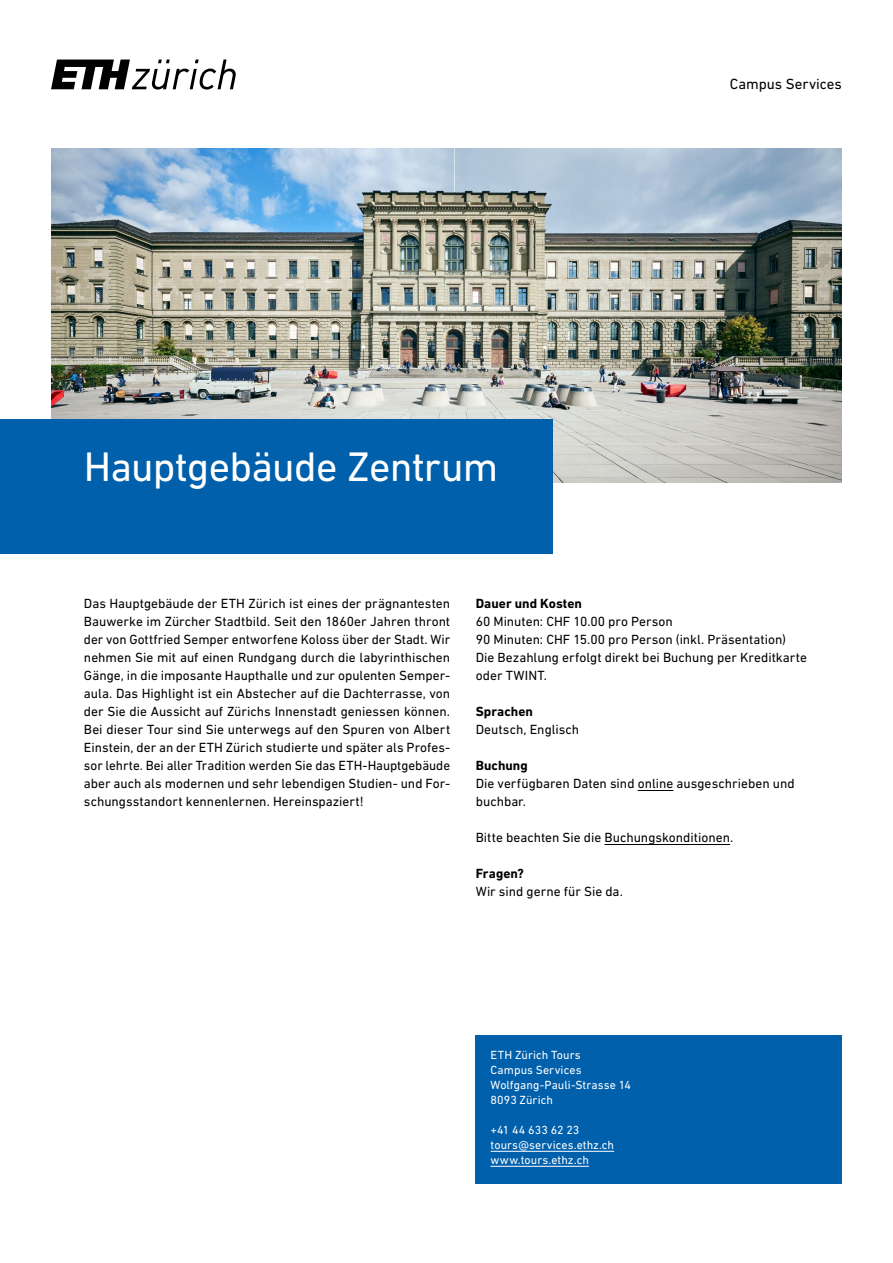
<style>
.page{position:relative;width:893px;height:1263px;background:#fff}
.page>*{position:absolute;margin:0;border:0;box-sizing:border-box;transform-origin:0 0}
.t1{font:42px "DIN Next W1 G";letter-spacing:-.02em;color:#fff}
.t2{font:15px "DIN Next W1 G";color:#000}
.t3{font:13.5px/18px "DIN Next W1 G";color:#000}
.t4{font:700 13.5px "DIN Next W1 G";letter-spacing:.005em;color:#000}
.t5{font:12px/15px "DIN Next W1 G";letter-spacing:.005em;color:#fff}
</style>
<div class="page">
<svg style="left:51px;top:60px;width:185px;height:30px"></svg>
<img style="left:51px;top:149px;width:791px;height:333px">
<div style="left:0;top:419px;width:553px;height:135px;background:#0060ac"></div>
<hr style="left:638px;top:790px;width:35px;height:1px;background:#000">
<hr style="left:605px;top:844px;width:125px;height:1px;background:#000">
<div style="left:476px;top:1035px;width:366px;height:148px;background:#0060ac"></div>
<hr style="left:491px;top:1151px;width:123px;height:1px;background:#fff">
<hr style="left:491px;top:1166px;width:98px;height:1px;background:#fff">
<h1 class="t1" style="left:84px;top:442px;width:416px">Hauptgebäude Zentrum</h1>
<p class="t2" style="left:730px;top:76px;width:113px">Campus Services</p>
<p class="t3" style="left:84px;top:594px;width:368px;text-align:justify">Das Hauptgebäude der ETH Zürich ist eines der prägnantesten Bauwerke im Zürcher Stadtbild. Seit den 1860er Jahren thront der von Gottfried Semper entworfene Koloss über der Stadt. Wir nehmen Sie mit auf einen Rundgang durch die labyrinthischen Gänge, in die imposante Haupthalle und zur opulenten Semper&shy;aula. Das Highlight ist ein Abstecher auf die Dachterrasse, von der Sie die Aussicht auf Zürichs Innenstadt geniessen können.<br>Bei dieser Tour sind Sie unterwegs auf den Spuren von Albert Einstein, der an der ETH Zürich studierte und später als Profes&shy;sor lehrte. Bei aller Tradition werden Sie das ETH-Hauptgebäude aber auch als modernen und sehr lebendigen Studien- und For&shy;schungsstandort kennenlernen. Hereinspaziert!</p>
<p class="t4" style="left:476px;top:596px;width:108px">Dauer und Kosten</p>
<p class="t3" style="left:476px;top:612px;width:333px">60 Minuten: CHF 10.00 pro Person<br>90 Minuten: CHF 15.00 pro Person (inkl. Präsentation)<br>Die Bezahlung erfolgt direkt bei Buchung per Kreditkarte oder TWINT.</p>
<p class="t4" style="left:476px;top:703px;width:59px">Sprachen</p>
<p class="t3" style="left:476px;top:720px;width:105px">Deutsch, Englisch</p>
<p class="t4" style="left:476px;top:757px;width:54px">Buchung</p>
<p class="t3" style="left:476px;top:774px;width:320px">Die verfügbaren Daten sind online ausgeschrieben und buchbar.</p>
<p class="t3" style="left:476px;top:828px;width:259px">Bitte beachten Sie die Buchungskonditionen.</p>
<p class="t4" style="left:476px;top:865px;width:50px">Fragen?</p>
<p class="t3" style="left:476px;top:882px;width:149px">Wir sind gerne für Sie da.</p>
<p class="t5" style="left:491px;top:1047px;width:142px">ETH Zürich Tours<br>Campus Services<br>Wolfgang-Pauli-Strasse 14<br>8093 Zürich</p>
<p class="t5" style="left:491px;top:1122px;width:125px">+41 44 633 62 23 tours@services.ethz.ch www.tours.ethz.ch</p>
</div>
